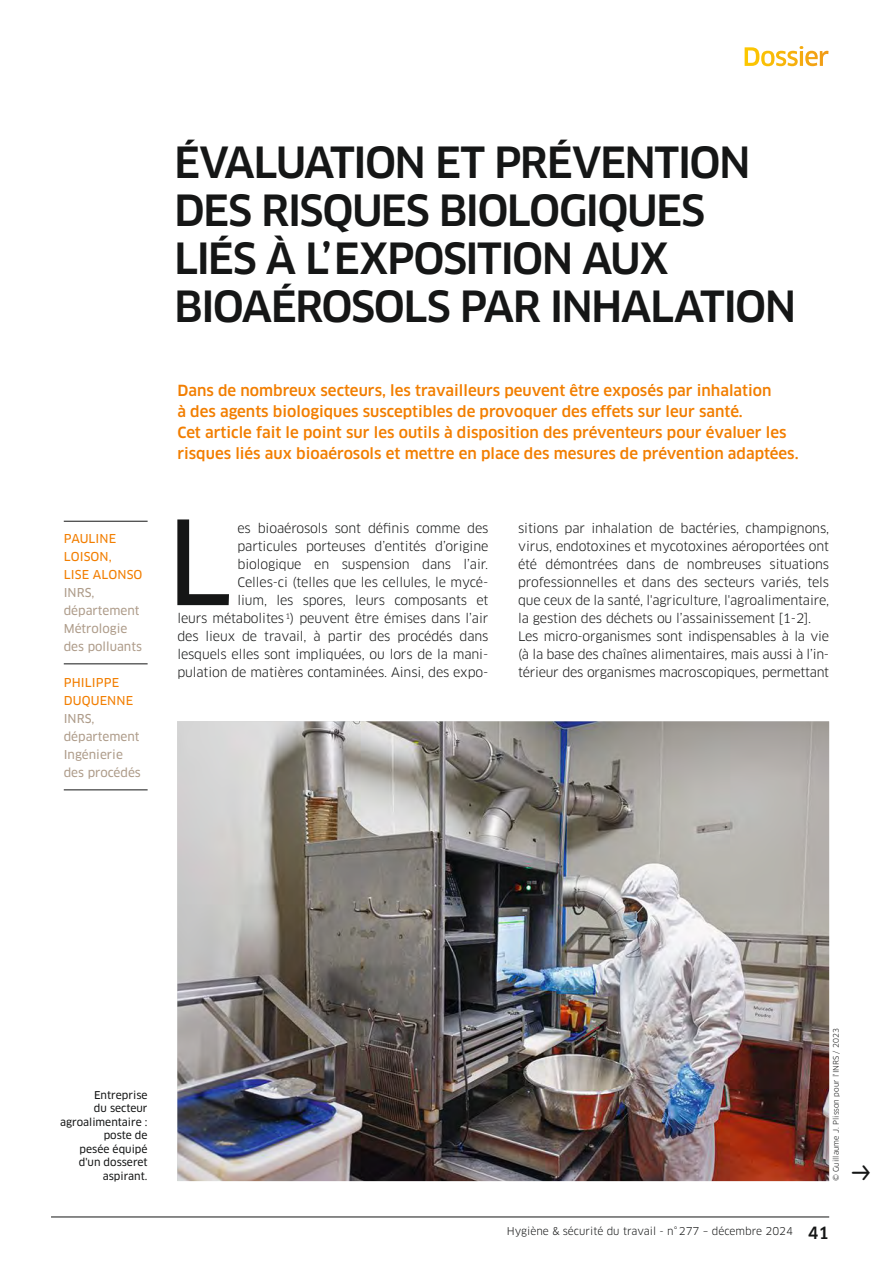
<style>
.page{position:relative;width:893px;height:1263px;background:#fff}
.page>*{position:absolute;margin:0;border:0;box-sizing:border-box;transform-origin:0 0}
.t1{font:114.15px "Clan OT News";color:#151616}
.t2{font:500 42px/48px "Clan OT";letter-spacing:-.04em;color:#151616}
.t3{font:21px "Zapf Essentials Arrows One";color:#151616}
.t4{font:500 15px/21px "Clan OT";color:#f27e00}
.t5{font:12.75px/18px "Clan OT";letter-spacing:-.01em;color:#151616;text-align:right}
.t6{font:12px/18px "Clan OT News";color:#ae9c8a}
.t7{font:12px/18px "Clan OT News";letter-spacing:.01em;color:#f27e00}
.t8{font:10.5px/13.5px "Clan OT News";color:#151616;text-align:right}
.t9{font:10.5px "Clan OT";color:#151616}
.t10{font:7.5px "Clan OT";color:#151616}
.s1{font-weight:500;font-size:16.5px}
</style>
<div class="page">
<hr style="left:51px;top:1217px;width:778px;height:1px;background:#151616">
<svg style="left:745px;top:47px;width:14px;height:19px"></svg>
<svg style="left:761px;top:51px;width:25px;height:15px"></svg>
<svg style="left:787px;top:51px;width:11px;height:15px"></svg>
<svg style="left:800px;top:46px;width:3px;height:20px"></svg>
<svg style="left:805px;top:51px;width:23px;height:15px"></svg>
<hr style="left:64px;top:521px;width:84px;height:1px;background:#151616">
<hr style="left:64px;top:663px;width:84px;height:1px;background:#151616">
<hr style="left:64px;top:789px;width:84px;height:1px;background:#151616">
<img style="left:177px;top:721px;width:652px;height:460px">
<p class="t7" style="left:64px;top:530px;width:80px">PAULINE<br>LOISON,<br>LISE ALONSO</p>
<p class="t6" style="left:64px;top:584px;width:80px">INRS, département<br>Métrologie des polluants</p>
<p class="t7" style="left:64px;top:674px;width:71px">PHILIPPE<br>DUQUENNE</p>
<p class="t6" style="left:64px;top:710px;width:79px">INRS, département<br>Ingénierie des procédés</p>
<h2 class="t2" style="left:174px;top:141px;width:624px">ÉVALUATION ET PRÉVENTION<br>DES RISQUES BIOLOGIQUES<br>LIÉS À L’EXPOSITION AUX<br>BIOAÉROSOLS PAR INHALATION</h2>
<p class="t4" style="left:177px;top:381px;width:623px">Dans de nombreux secteurs, les travailleurs peuvent être exposés par inhalation<br>à des agents biologiques susceptibles de provoquer des effets sur leur santé.<br>Cet article fait le point sur les outils à disposition des préventeurs pour évaluer les risques liés aux bioaérosols et mettre en place des mesures de prévention adaptées.</p>
<h1 class="t1" style="left:166px;top:519px;width:67px">L</h1>
<p class="t5" style="left:177px;top:520px;width:313px">es bioaérosols sont définis comme des particules porteuses d’entités d’origine biologique en suspension dans l’air.<br>Celles-ci (telles que les cellules, le mycé-<br>lium, les spores, leurs composants et<br>leurs métabolites <sup>1</sup>) peuvent être émises dans l’air des lieux de travail, à partir des procédés dans lesquels elles sont impliquées, ou lors de la mani&shy;pulation de matières contaminées. Ainsi, des expo-</p>
<p class="t5" style="left:518px;top:520px;width:313px;text-align:left">sitions par inhalation de bactéries, champignons, virus, endotoxines et mycotoxines aéroportées ont été démontrées dans de nombreuses situations professionnelles et dans des secteurs variés, tels que ceux de la santé, l'agriculture, l'agroalimentaire, la gestion des déchets ou l’assainissement [1-2].<br>Les micro-organismes sont indispensables à la vie (à la base des chaînes alimentaires, mais aussi à l’in&shy;térieur des organismes macroscopiques, permettant</p>
<p class="t8" style="left:60px;top:1089px;width:89px">Entreprise<br>du secteur agroalimentaire : poste de<br>pesée équipé d'un dosseret aspirant.</p>
<p class="t10" style="left:833px;top:1181px;width:154px;rotate:-90deg">© Guillaume J. Plisson pour l'INRS / 2023</p>
<h3 class="t3" style="left:850px;top:1163px;width:23px">h</h3>
<p class="t9" style="left:507px;top:1227px;width:324px">Hygiène &amp; sécurité du travail - n°277 – décembre 2024 <span class="s1">41</span></p>
</div>
